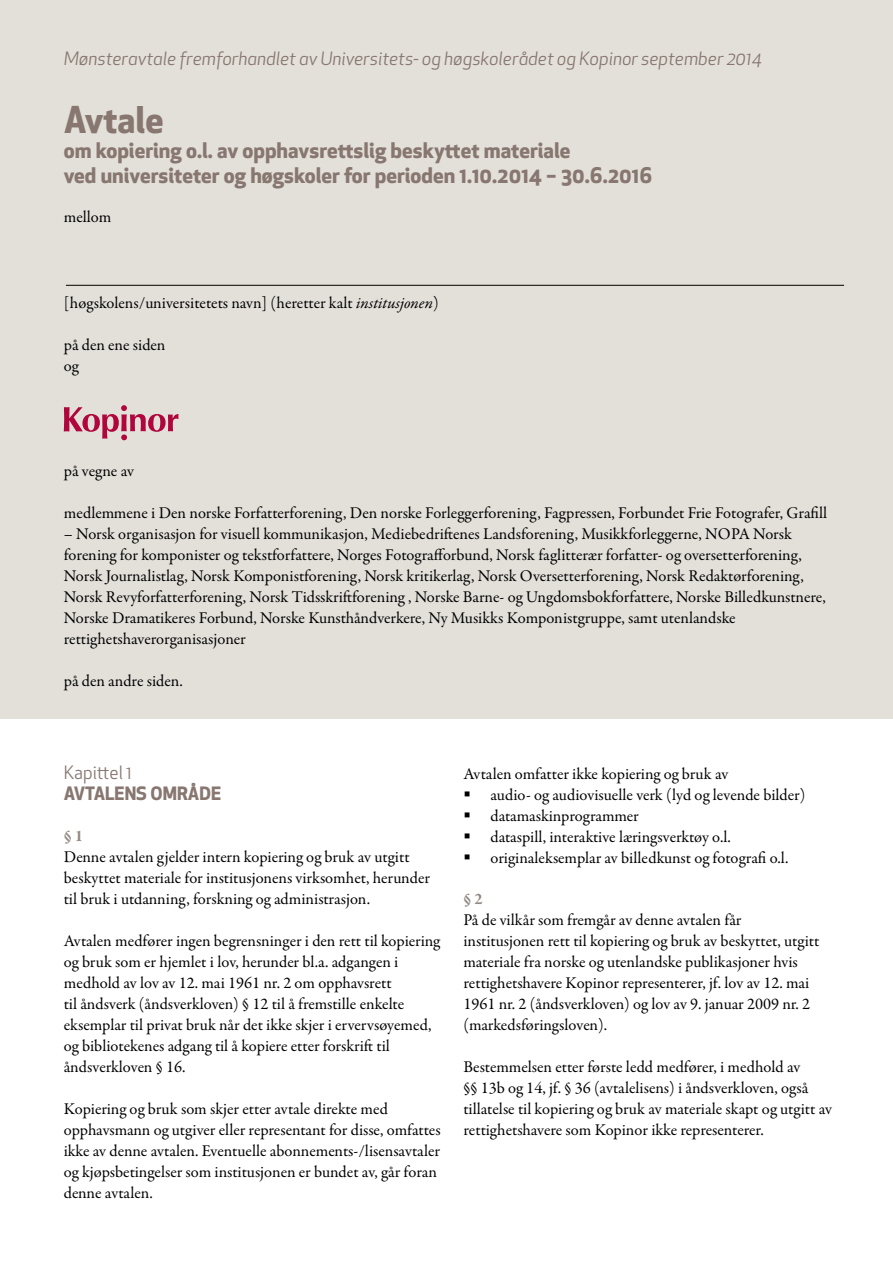
<style>
.page{position:relative;width:893px;height:1263px;background:#fff}
.page>*{position:absolute;margin:0;border:0;box-sizing:border-box;transform-origin:0 0}
.t1{font:700 36px "Apex New";color:#877770}
.t2{font:700 21px/25.2px "Apex New";color:#877770}
.t3{font:italic 18px "Apex New";color:#877770}
.t4{font:700 18px "Apex New";color:#877770}
.t5{font:18px "Apex New";color:#877770}
.t6{font:16.5px/21px "Garamond Premr Pro";letter-spacing:-.005em;color:#000}
.t7{font:700 16.5px "Garamond Premr Pro";color:#928983}
.s1{font-style:italic}
</style>
<div class="page">
<div style="left:0;top:0;width:893px;height:719px;background:#e3e0da"></div>
<svg style="left:64px;top:405px;width:115px;height:35px"></svg>
<hr style="left:66px;top:285px;width:778px;height:1px;background:#000">
<p class="t3" style="left:64px;top:47px;width:700px">Mønsteravtale fremforhandlet av Universitets- og høgskolerådet og Kopinor september 2014</p>
<h1 class="t1" style="left:64px;top:94px;width:101px">Avtale</h1>
<p class="t2" style="left:64px;top:137px;width:590px">om kopiering o.l. av opphavsrettslig beskyttet materiale<br>ved universiteter og høgskoler for perioden 1.10.2014 – 30.6.2016</p>
<p class="t6" style="left:64px;top:207px;width:49px">mellom</p>
<p class="t6" style="left:64px;top:293px;width:376px">[høgskolens/universitetets navn] (heretter kalt <span class="s1">institusjonen</span>)</p>
<p class="t6" style="left:64px;top:335px;width:103px">på den ene siden og</p>
<p class="t6" style="left:64px;top:461px;width:72px">på vegne av</p>
<p class="t6" style="left:64px;top:503px;width:765px">medlemmene i Den norske Forfatterforening, Den norske Forleggerforening, Fagpressen, Forbundet Frie Fotografer, Grafill</p>
<p class="t6" style="left:64px;top:524px;width:763px">– Norsk organisasjon for visuell kommunikasjon, Mediebedriftenes Landsforening, Musikkforleggerne, NOPA Norsk forening for komponister og tekstforfattere, Norges Fotografforbund, Norsk faglitterær forfatter- og oversetterforening, Norsk Journalistlag, Norsk Komponistforening, Norsk kritikerlag, Norsk Oversetterforening, Norsk Redaktørforening, Norsk Revyforfatterforening, Norsk Tidsskriftforening , Norske Barne- og Ungdomsbokforfattere, Norske Billedkunstnere, Norske Dramatikeres Forbund, Norske Kunsthåndverkere, Ny Musikks Komponistgruppe, samt utenlandske rettighetshaverorganisasjoner</p>
<p class="t6" style="left:64px;top:671px;width:121px">på den andre siden.</p>
<p class="t5" style="left:64px;top:761px;width:70px">Kapittel 1</p>
<p class="t4" style="left:64px;top:781px;width:159px">AVTALENS OMRÅDE</p>
<p class="t7" style="left:64px;top:825px;width:21px">§ 1</p>
<p class="t6" style="left:64px;top:846px;width:368px">Denne avtalen gjelder intern kopiering og bruk av utgitt beskyttet materiale for institusjonens virksomhet, herunder til bruk i utdanning, forskning og administrasjon.</p>
<p class="t6" style="left:64px;top:930px;width:378px">Avtalen medfører ingen begrensninger i den rett til kopiering og bruk som er hjemlet i lov, herunder bl.a. adgangen i medhold av lov av 12. mai 1961 nr. 2 om opphavsrett<br>til åndsverk (åndsverkloven) § 12 til å fremstille enkelte eksemplar til privat bruk når det ikke skjer i ervervsøyemed, og bibliotekenes adgang til å kopiere etter forskrift til åndsverkloven § 16.</p>
<p class="t6" style="left:64px;top:1098px;width:378px">Kopiering og bruk som skjer etter avtale direkte med opphavsmann og utgiver eller representant for disse, omfattes ikke av denne avtalen. Eventuelle abonnements-/lisensavtaler og kjøpsbetingelser som institusjonen er bundet av, går foran denne avtalen.</p>
<p class="t6" style="left:463px;top:764px;width:266px">Avtalen omfatter ikke kopiering og bruk av</p>
<p class="t6" style="left:463px;top:785px;width:343px">▪ audio- og audiovisuelle verk (lyd og levende bilder)</p>
<p class="t6" style="left:463px;top:806px;width:177px">▪ datamaskinprogrammer</p>
<p class="t6" style="left:463px;top:827px;width:269px">▪ dataspill, interaktive læringsverktøy o.l.</p>
<p class="t6" style="left:463px;top:848px;width:326px">▪ originaleksemplar av billedkunst og fotografi o.l.</p>
<p class="t7" style="left:463px;top:888px;width:21px">§ 2</p>
<p class="t6" style="left:463px;top:909px;width:357px">På de vilkår som fremgår av denne avtalen får institusjonen rett til kopiering og bruk av beskyttet, utgitt materiale fra norske og utenlandske publikasjoner hvis rettighetshavere Kopinor representerer, jf. lov av 12. mai 1961 nr. 2 (åndsverkloven) og lov av 9. januar 2009 nr. 2 (markedsføringsloven).</p>
<p class="t6" style="left:463px;top:1056px;width:370px">Bestemmelsen etter første ledd medfører, i medhold av<br>§§ 13b og 14, jf. § 36 (avtalelisens) i åndsverkloven, også tillatelse til kopiering og bruk av materiale skapt og utgitt av rettighetshavere som Kopinor ikke representerer.</p>
</div>
